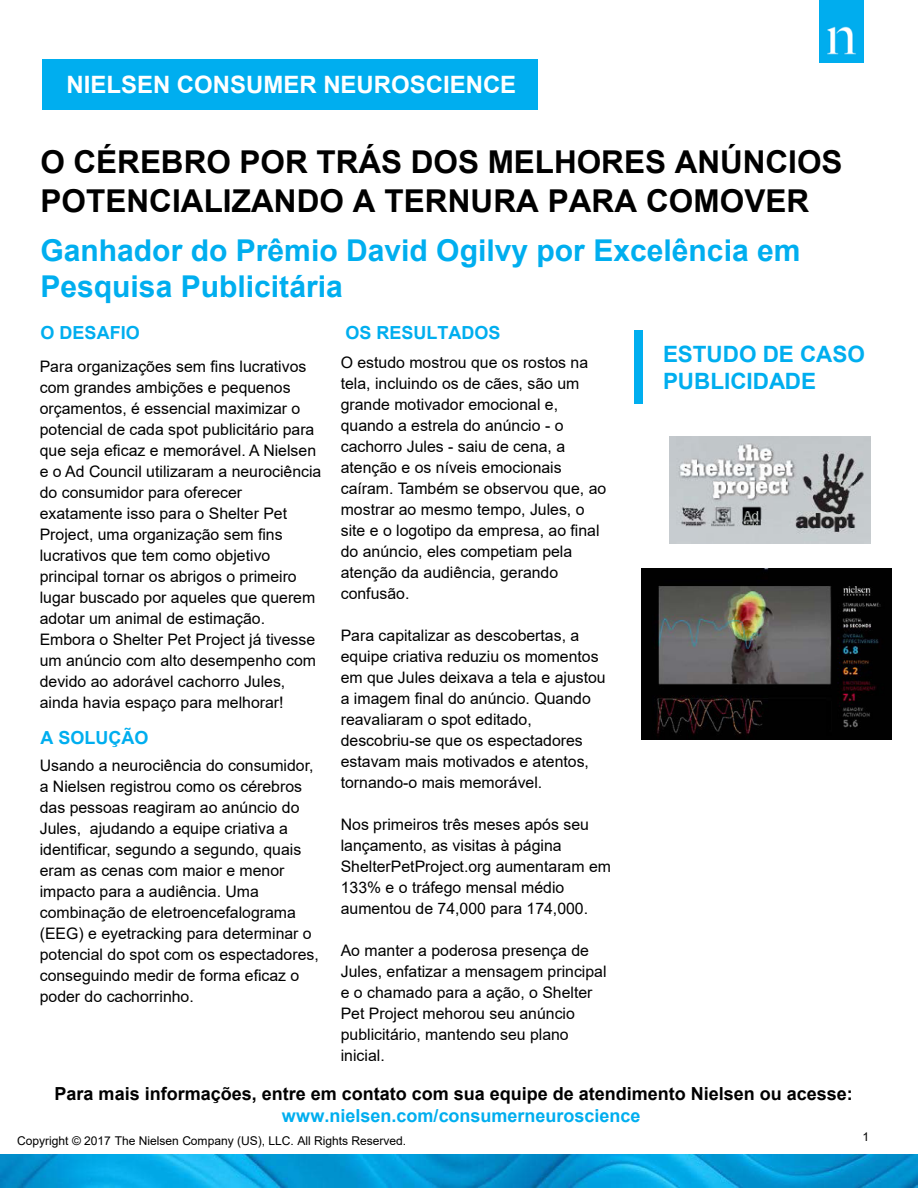
<style>
.page{position:relative;width:918px;height:1188px;background:#fff}
.page>*{position:absolute;margin:0;border:0;box-sizing:border-box;transform-origin:0 0}
.t1{font:700 31.5px/38.8px "Arial";color:#000}
.t2{font:700 30px/36px "Arial";color:#00aeef}
.t3{font:700 24px "Arial";color:#fff}
.t4{font:700 22.5px/27px "Arial";color:#00aeef}
.t5{font:700 18px "Arial";color:#000}
.t6{font:700 18px "Arial";color:#00aeef}
.t7{font:15.9px/21px "Arial";color:#000}
.t8{font:12px "Arial";letter-spacing:-.005em;color:#000}
</style>
<div class="page">
<img style="left:820px;top:0;width:44px;height:63px">
<img style="left:0;top:1155px;width:918px;height:33px">
<div style="left:634px;top:330px;width:10px;height:74px;background:#00aeef"></div>
<div style="left:42px;top:59px;width:495px;height:50px;background:#00aeef"></div>
<img style="left:669px;top:437px;width:202px;height:107px">
<img style="left:641px;top:568px;width:250px;height:171px">
<h3 class="t3" style="left:66px;top:68px;width:451px">NIELSEN CONSUMER NEUROSCIENCE</h3>
<h1 class="t1" style="left:40px;top:143px;width:804px">O CÉREBRO POR TRÁS DOS MELHORES ANÚNCIOS<br>POTENCIALIZANDO A TERNURA PARA COMOVER</h1>
<h2 class="t2" style="left:40px;top:233px;width:762px">Ganhador do Prêmio David Ogilvy por Excelência em<br>Pesquisa Publicitária</h2>
<p class="t6" style="left:346px;top:320px;width:157px">OS RESULTADOS</p>
<p class="t7" style="left:40px;top:356px;width:283px">Para organizações sem fins lucrativos com grandes ambições e pequenos orçamentos, é essencial maximizar o potencial de cada spot publicitário para que seja eficaz e memorável. A Nielsen e o Ad Council utilizaram a neurociência do consumidor para oferecer exatamente isso para o Shelter Pet Project, uma organização sem fins lucrativos que tem como objetivo principal tornar os abrigos o primeiro lugar buscado por aqueles que querem adotar um animal de estimação.<br>Embora o Shelter Pet Project já tivesse um anúncio com alto desempenho com devido ao adorável cachorro Jules, ainda havia espaço para melhorar!</p>
<p class="t6" style="left:40px;top:320px;width:101px">O DESAFIO</p>
<h3 class="t4" style="left:663px;top:341px;width:203px">ESTUDO DE CASO<br>PUBLICIDADE</h3>
<p class="t7" style="left:341px;top:352px;width:267px">O estudo mostrou que os rostos na tela, incluindo os de cães, são um grande motivador emocional e, quando a estrela do anúncio - o cachorro Jules - saiu de cena, a atenção e os níveis emocionais caíram. Também se observou que, ao mostrar ao mesmo tempo, Jules, o site e o logotipo da empresa, ao final do anúncio, eles competiam pela atenção da audiência, gerando confusão.</p>
<p class="t7" style="left:341px;top:625px;width:267px">Para capitalizar as descobertas, a equipe criativa reduziu os momentos em que Jules deixava a tela e ajustou a imagem final do anúncio. Quando reavaliaram o spot editado, descobriu-se que os espectadores estavam mais motivados e atentos, tornando-o mais memorável.</p>
<p class="t7" style="left:341px;top:814px;width:272px">Nos primeiros três meses após seu lançamento, as visitas à página ShelterPetProject.org aumentaram em 133% e o tráfego mensal médio aumentou de 74,000 para 174,000.</p>
<p class="t7" style="left:341px;top:940px;width:267px">Ao manter a poderosa presença de<br>Jules, enfatizar a mensagem principal e o chamado para a ação, o Shelter<br>Pet Project mehorou seu anúncio publicitário, mantendo seu plano inicial.</p>
<p class="t6" style="left:40px;top:725px;width:110px">A SOLUÇÃO</p>
<p class="t7" style="left:40px;top:755px;width:281px">Usando a neurociência do consumidor, a Nielsen registrou como os cérebros das pessoas reagiram ao anúncio do Jules, ajudando a equipe criativa a identificar, segundo a segundo, quais eram as cenas com maior e menor impacto para a audiência. Uma combinação de eletroencefalograma (EEG) e eyetracking para determinar o potencial do spot com os espectadores, conseguindo medir de forma eficaz o poder do cachorrinho.</p>
<p class="t5" style="left:54px;top:1081px;width:800px">Para mais informações, entre em contato com sua equipe de atendimento Nielsen ou acesse:</p>
<p class="t6" style="left:282px;top:1103px;width:360px">www.nielsen.com/consumerneuroscience</p>
<p class="t8" style="left:17px;top:1132px;width:390px">Copyright © 2017 The Nielsen Company (US), LLC. All Rights Reserved.</p>
<p class="t8" style="left:863px;top:1128px;width:8px">1</p>
</div>
